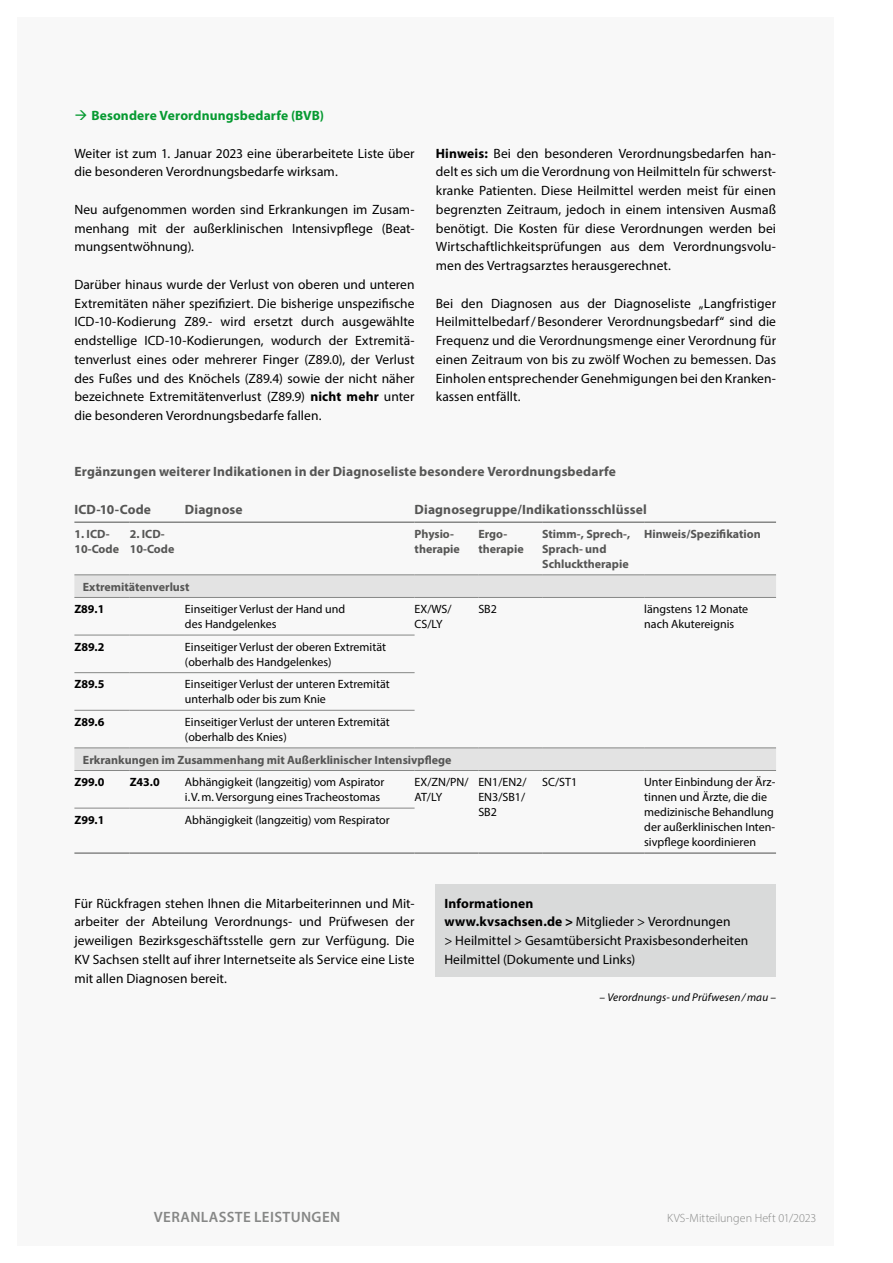
<style>
.page{position:relative;width:893px;height:1263px;background:#fff}
.page>*{position:absolute;margin:0;border:0;box-sizing:border-box;transform-origin:0 0}
.t1{font:600 15px "Myriad Pro";letter-spacing:.025em;color:#868786}
.t2{font:13.5px/18.8px "Myriad Pro";letter-spacing:.005em;color:#000;text-align:justify}
.t3{font:700 13.5px "Myriad Pro";letter-spacing:.01em;color:#565655}
.t4{font:700 13.5px "Myriad Pro";letter-spacing:.01em;color:#069a31}
.t5{font:12px/15px "Myriad Pro";color:#000}
.t6{font:700 12px/15px "Myriad Pro";color:#565655}
.t7{font:700 12px "Myriad Pro";color:#000}
.t8{font:300 12px "Myriad Pro";letter-spacing:.005em;color:#868786}
.t9{font:italic 11.25px "Myriad Pro";letter-spacing:.015em;color:#000}
.s1{font-weight:700}
</style>
<div class="page">
<div style="left:17px;top:17px;width:816px;height:1229px;background:#f8f8f8"></div>
<svg style="left:74px;top:575px;width:702px;height:195px"></svg>
<hr style="left:74px;top:635px;width:56px;height:1px;background:#868786">
<hr style="left:130px;top:635px;width:55px;height:1px;background:#868786">
<hr style="left:185px;top:635px;width:230px;height:1px;background:#868786">
<hr style="left:74px;top:672px;width:56px;height:1px;background:#868786">
<hr style="left:130px;top:672px;width:55px;height:1px;background:#868786">
<hr style="left:185px;top:672px;width:230px;height:1px;background:#868786">
<hr style="left:74px;top:710px;width:56px;height:1px;background:#868786">
<hr style="left:130px;top:710px;width:55px;height:1px;background:#868786">
<hr style="left:185px;top:710px;width:230px;height:1px;background:#868786">
<hr style="left:74px;top:808px;width:56px;height:1px;background:#868786">
<hr style="left:130px;top:808px;width:55px;height:1px;background:#868786">
<hr style="left:185px;top:808px;width:230px;height:1px;background:#868786">
<hr style="left:185px;top:521px;width:230px;height:2px;background:#868786">
<hr style="left:74px;top:574px;width:56px;height:1px;background:#868786">
<hr style="left:130px;top:574px;width:55px;height:1px;background:#868786">
<hr style="left:185px;top:574px;width:230px;height:1px;background:#868786">
<hr style="left:415px;top:574px;width:63px;height:1px;background:#868786">
<hr style="left:478px;top:574px;width:64px;height:1px;background:#868786">
<hr style="left:542px;top:574px;width:102px;height:1px;background:#868786">
<hr style="left:644px;top:574px;width:132px;height:1px;background:#868786">
<hr style="left:74px;top:597px;width:56px;height:1px;background:#868786">
<hr style="left:130px;top:597px;width:55px;height:1px;background:#868786">
<hr style="left:185px;top:597px;width:230px;height:1px;background:#868786">
<hr style="left:415px;top:597px;width:63px;height:1px;background:#868786">
<hr style="left:478px;top:597px;width:64px;height:1px;background:#868786">
<hr style="left:542px;top:597px;width:102px;height:1px;background:#868786">
<hr style="left:644px;top:597px;width:132px;height:1px;background:#868786">
<hr style="left:74px;top:747px;width:56px;height:1px;background:#868786">
<hr style="left:130px;top:747px;width:55px;height:1px;background:#868786">
<hr style="left:185px;top:747px;width:230px;height:1px;background:#868786">
<hr style="left:415px;top:747px;width:63px;height:1px;background:#868786">
<hr style="left:478px;top:747px;width:64px;height:1px;background:#868786">
<hr style="left:542px;top:747px;width:102px;height:1px;background:#868786">
<hr style="left:644px;top:747px;width:132px;height:1px;background:#868786">
<hr style="left:74px;top:770px;width:56px;height:1px;background:#868786">
<hr style="left:130px;top:770px;width:55px;height:1px;background:#868786">
<hr style="left:185px;top:770px;width:230px;height:1px;background:#868786">
<hr style="left:415px;top:770px;width:63px;height:1px;background:#868786">
<hr style="left:478px;top:770px;width:64px;height:1px;background:#868786">
<hr style="left:542px;top:770px;width:102px;height:1px;background:#868786">
<hr style="left:644px;top:770px;width:132px;height:1px;background:#868786">
<hr style="left:415px;top:852px;width:63px;height:2px;background:#868786">
<hr style="left:478px;top:852px;width:64px;height:2px;background:#868786">
<hr style="left:542px;top:852px;width:102px;height:2px;background:#868786">
<hr style="left:644px;top:852px;width:132px;height:2px;background:#868786">
<hr style="left:74px;top:852px;width:56px;height:2px;background:#868786">
<hr style="left:130px;top:852px;width:55px;height:2px;background:#868786">
<hr style="left:185px;top:852px;width:230px;height:2px;background:#868786">
<hr style="left:415px;top:521px;width:63px;height:2px;background:#868786">
<hr style="left:478px;top:521px;width:64px;height:2px;background:#868786">
<hr style="left:542px;top:521px;width:102px;height:2px;background:#868786">
<hr style="left:644px;top:521px;width:132px;height:2px;background:#868786">
<hr style="left:74px;top:521px;width:56px;height:2px;background:#868786">
<hr style="left:130px;top:521px;width:55px;height:2px;background:#868786">
<div style="left:436px;top:885px;width:340px;height:92px;background:#d9dada"></div>
<p class="t4" style="left:91px;top:107px;width:234px">Besondere Verordnungsbedarfe (BVB)</p>
<p class="t2" style="left:74px;top:143px;width:342px">Weiter ist zum 1. Januar 2023 eine überarbeitete Liste über die besonderen Verordnungsbedarfe wirksam.</p>
<p class="t2" style="left:74px;top:200px;width:342px">Neu aufgenommen worden sind Erkrankungen im Zusam&shy;menhang mit der außerklinischen Intensivpflege (Beat&shy;mungsentwöhnung).</p>
<p class="t2" style="left:74px;top:275px;width:342px">Darüber hinaus wurde der Verlust von oberen und unteren Extremitäten näher spezifiziert. Die bisherige unspezifische ICD-10-Kodierung Z89.- wird ersetzt durch ausgewählte endstellige ICD-10-Kodierungen, wodurch der Extremitä&shy;tenverlust eines oder mehrerer Finger (Z89.0), der Verlust des Fußes und des Knöchels (Z89.4) sowie der nicht näher bezeichnete Extremitätenverlust (Z89.9) <span class="s1">nicht mehr</span> unter die besonderen Verordnungsbedarfe fallen.</p>
<p class="t2" style="left:436px;top:143px;width:342px"><span class="s1">Hinweis:</span> Bei den besonderen Verordnungsbedarfen han&shy;delt es sich um die Verordnung von Heilmitteln für schwerst&shy;kranke Patienten. Diese Heilmittel werden meist für einen begrenzten Zeitraum, jedoch in einem intensiven Ausmaß benötigt. Die Kosten für diese Verordnungen werden bei Wirtschaftlichkeitsprüfungen aus dem Verordnungsvolu&shy;men des Vertragsarztes herausgerechnet.</p>
<p class="t2" style="left:436px;top:293px;width:342px">Bei den Diagnosen aus der Diagnoseliste „Langfristiger Heilmittelbedarf/Besonderer Verordnungsbedarf“ sind die Frequenz und die Verordnungsmenge einer Verordnung für einen Zeitraum von bis zu zwölf Wochen zu bemessen. Das Einholen entsprechender Genehmigungen bei den Kranken&shy;kassen entfällt.</p>
<p class="t3" style="left:74px;top:463px;width:543px">Ergänzungen weiterer Indikationen in der Diagnoseliste besondere Verordnungsbedarfe</p>
<p class="t3" style="left:74px;top:500px;width:78px">ICD-10-Code</p>
<p class="t3" style="left:185px;top:500px;width:59px">Diagnose</p>
<p class="t3" style="left:415px;top:500px;width:234px">Diagnosegruppe/Indikationsschlüssel</p>
<p class="t6" style="left:74px;top:526px;width:46px">1. ICD-<br>10-Code</p>
<p class="t6" style="left:130px;top:526px;width:46px">2. ICD-<br>10-Code</p>
<p class="t6" style="left:415px;top:526px;width:47px">Physio&shy;therapie</p>
<p class="t6" style="left:478px;top:526px;width:47px">Ergo&shy;therapie</p>
<p class="t6" style="left:542px;top:526px;width:90px">Stimm-, Sprech-,<br>Sprach- und<br>Schlucktherapie</p>
<p class="t6" style="left:644px;top:526px;width:118px">Hinweis/Spezifikation</p>
<p class="t6" style="left:83px;top:579px;width:108px">Extremitätenverlust</p>
<p class="t7" style="left:74px;top:601px;width:32px">Z89.1</p>
<p class="t5" style="left:185px;top:601px;width:162px">Einseitiger Verlust der Hand und des Handgelenkes</p>
<p class="t5" style="left:415px;top:601px;width:39px">EX/WS/<br>CS/LY</p>
<p class="t5" style="left:478px;top:601px;width:20px">SB2</p>
<p class="t5" style="left:644px;top:601px;width:106px">längstens 12 Monate nach Akutereignis</p>
<p class="t7" style="left:74px;top:639px;width:32px">Z89.2</p>
<p class="t5" style="left:185px;top:639px;width:203px">Einseitiger Verlust der oberen Extremität (oberhalb des Handgelenkes)</p>
<p class="t7" style="left:74px;top:677px;width:32px">Z89.5</p>
<p class="t5" style="left:185px;top:677px;width:206px">Einseitiger Verlust der unteren Extremität unterhalb oder bis zum Knie</p>
<p class="t7" style="left:74px;top:714px;width:32px">Z89.6</p>
<p class="t5" style="left:185px;top:714px;width:206px">Einseitiger Verlust der unteren Extremität (oberhalb des Knies)</p>
<p class="t6" style="left:83px;top:752px;width:370px">Erkrankungen im Zusammenhang mit Außerklinischer Intensivpflege</p>
<p class="t7" style="left:74px;top:774px;width:32px">Z99.0</p>
<p class="t7" style="left:130px;top:774px;width:32px">Z43.0</p>
<p class="t5" style="left:185px;top:775px;width:201px">Abhängigkeit (langzeitig) vom Aspirator i.V.m. Versorgung eines Tracheostomas</p>
<p class="t5" style="left:415px;top:775px;width:55px">EX/ZN/PN/<br>AT/LY</p>
<p class="t5" style="left:478px;top:775px;width:50px;text-align:justify">EN1/EN2/ EN3/SB1/ SB2</p>
<p class="t5" style="left:542px;top:775px;width:37px">SC/ST1</p>
<p class="t5" style="left:644px;top:775px;width:133px">Unter Einbindung der Ärz&shy;tinnen und Ärzte, die die medizinische Behandlung der außerklinischen Inten&shy;sivpflege koordinieren</p>
<p class="t7" style="left:74px;top:812px;width:32px">Z99.1</p>
<p class="t5" style="left:185px;top:812px;width:206px">Abhängigkeit (langzeitig) vom Respirator</p>
<p class="t2" style="left:74px;top:893px;width:342px">Für Rückfragen stehen Ihnen die Mitarbeiterinnen und Mit&shy;arbeiter der Abteilung Verordnungs- und Prüfwesen der jeweiligen Bezirksgeschäftsstelle gern zur Verfügung. Die KV Sachsen stellt auf ihrer Internetseite als Service eine Liste mit allen Diagnosen bereit.</p>
<p class="t2" style="left:444px;top:893px;width:306px;text-align:left"><span class="s1">Informationen<br>www.kvsachsen.de &gt;</span> Mitglieder &gt; Verordnungen<br>&gt; Heilmittel &gt; Gesamtübersicht Praxisbesonderheiten Heilmittel (Dokumente und Links)</p>
<p class="t9" style="left:599px;top:991px;width:178px">– Verordnungs- und Prüfwesen / mau –</p>
<p class="t1" style="left:154px;top:1208px;width:188px">VERANLASSTE LEISTUNGEN</p>
<p class="t8" style="left:667px;top:1211px;width:151px">KVS-Mitteilungen Heft 01/2023</p>
</div>
